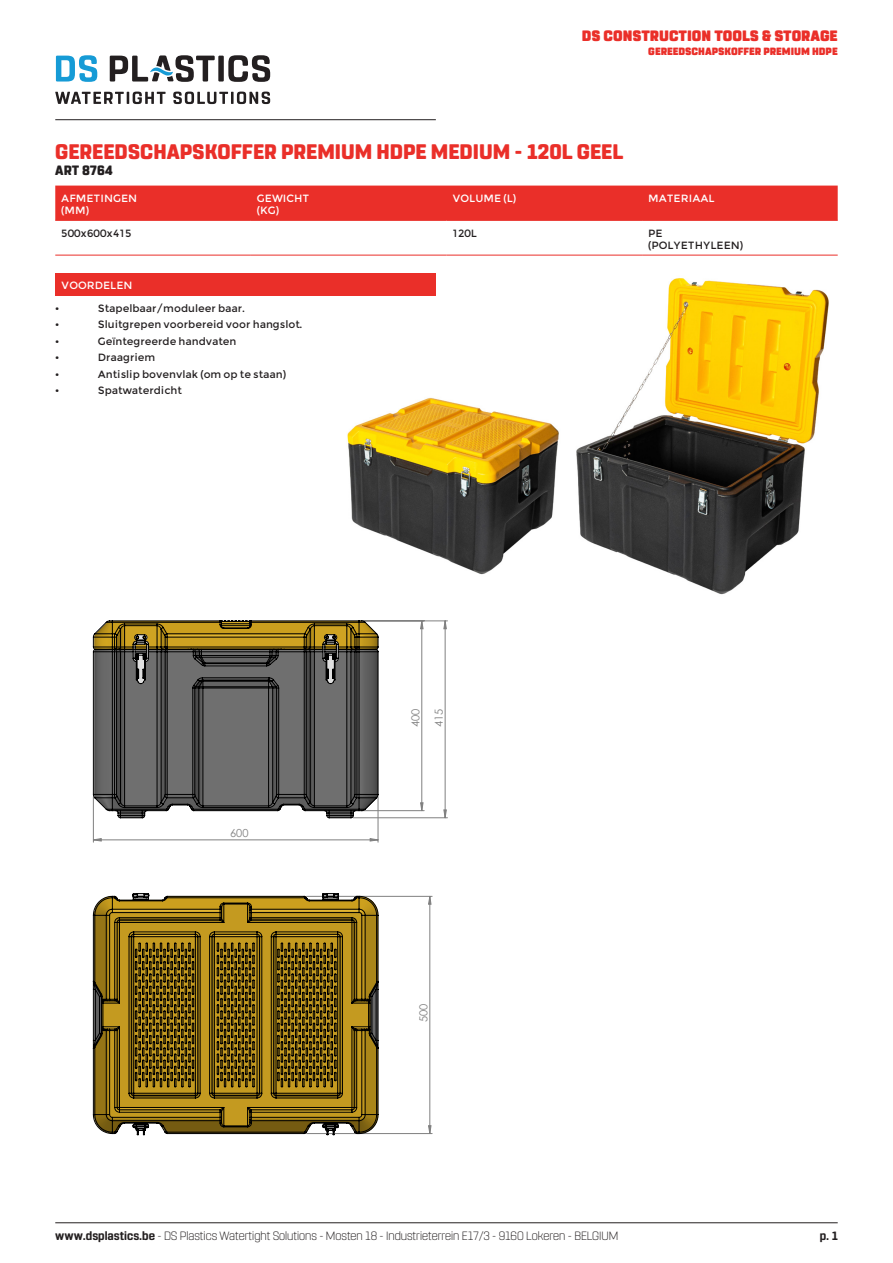
<style>
.page{position:relative;width:893px;height:1263px;background:#fff}
.page>*{position:absolute;margin:0;border:0;box-sizing:border-box;transform-origin:0 0}
.grote_titel{font:800 21px "Rohn Rounded";color:#ea2f29}
.t1{font:900 15px "Rohn Rounded";color:#ea2f29}
.t2{font:800 13.5px "Rohn Rounded";color:#231f20}
.t3{font:300 12px "Rohn Rounded";color:#231f20}
.t4{font:700 12px "Rohn Rounded";color:#231f20}
.t5{font:11.1px/23.2px "Century Gothic";color:#808080}
.inhoud_tabel{font:10.5px "Montserrat";color:#231f20}
.inhoud_tabel-2{font:10.5px "Montserrat";color:#fff}
.t6{font:900 10.5px "Rohn Rounded";color:#ea2f29}
.s1{font-weight:700}
</style>
<div class="page">
<hr style="left:55px;top:119px;width:381px;height:1px;background:#231f20">
<svg style="left:56px;top:55px;width:41px;height:27px"></svg>
<svg style="left:55px;top:92px;width:215px;height:12px"></svg>
<svg style="left:110px;top:55px;width:160px;height:27px"></svg>
<hr style="left:55px;top:1222px;width:783px;height:1px;background:#231f20">
<img style="left:347px;top:397px;width:202px;height:178px">
<img style="left:549px;top:278px;width:280px;height:317px">
<div style="left:55px;top:273px;width:381px;height:22px;background:#ea2f29"></div>
<div style="left:55px;top:186px;width:783px;height:34px;background:#ea2f29"></div>
<hr style="left:55px;top:220px;width:196px;height:1px;background:#ea2f29">
<hr style="left:251px;top:220px;width:195px;height:1px;background:#ea2f29">
<hr style="left:446px;top:220px;width:196px;height:1px;background:#ea2f29">
<hr style="left:642px;top:220px;width:196px;height:1px;background:#ea2f29">
<hr style="left:55px;top:255px;width:196px;height:1px;background:#ea2f29">
<hr style="left:251px;top:255px;width:195px;height:1px;background:#ea2f29">
<hr style="left:446px;top:255px;width:196px;height:1px;background:#ea2f29">
<hr style="left:642px;top:255px;width:196px;height:1px;background:#ea2f29">
<hr style="left:93px;top:797px;width:1px;height:45px;background:#808080">
<hr style="left:378px;top:797px;width:1px;height:45px;background:#808080">
<hr style="left:307px;top:896px;width:125px;height:1px;background:#808080">
<hr style="left:307px;top:1133px;width:125px;height:1px;background:#808080">
<hr style="left:361px;top:810px;width:63px;height:1px;background:#808080">
<hr style="left:361px;top:621px;width:86px;height:1px;background:#808080">
<hr style="left:353px;top:817px;width:94px;height:1px;background:#808080">
<svg style="left:93px;top:838px;width:285px;height:3px"></svg>
<svg style="left:428px;top:896px;width:3px;height:237px"></svg>
<svg style="left:420px;top:620px;width:27px;height:198px"></svg>
<svg style="left:93px;top:620px;width:286px;height:198px;background:#6a6559"></svg>
<svg style="left:93px;top:893px;width:286px;height:242px;background:#80671c"></svg>
<h2 class="t1" style="left:582px;top:27px;width:257px">DS CONSTRUCTION TOOLS &amp; STORAGE</h2>
<p class="t6" style="left:648px;top:45px;width:191px">GEREEDSCHAPSKOFFER PREMIUM HDPE</p>
<p class="grote_titel" style="left:55px;top:139px;width:569px">GEREEDSCHAPSKOFFER PREMIUM HDPE MEDIUM - 120L GEEL</p>
<p class="t2" style="left:55px;top:162px;width:59px">ART 8764</p>
<p class="inhoud_tabel-2" style="left:61px;top:192px;width:77px">AFMETINGEN</p>
<p class="inhoud_tabel-2" style="left:61px;top:204px;width:29px">(MM)</p>
<p class="inhoud_tabel-2" style="left:257px;top:192px;width:54px">GEWICHT</p>
<p class="inhoud_tabel-2" style="left:257px;top:204px;width:24px">(KG)</p>
<p class="inhoud_tabel-2" style="left:452px;top:192px;width:65px">VOLUME (L)</p>
<p class="inhoud_tabel-2" style="left:648px;top:192px;width:68px">MATERIAAL</p>
<p class="inhoud_tabel" style="left:61px;top:226px;width:72px">500x600x415</p>
<p class="inhoud_tabel" style="left:452px;top:226px;width:26px">120L</p>
<p class="inhoud_tabel" style="left:648px;top:226px;width:16px">PE</p>
<p class="inhoud_tabel" style="left:648px;top:239px;width:97px">(POLYETHYLEEN)</p>
<p class="inhoud_tabel-2" style="left:61px;top:279px;width:73px">VOORDELEN</p>
<p class="inhoud_tabel" style="left:55px;top:301px;width:6px">•</p>
<p class="inhoud_tabel" style="left:98px;top:301px;width:148px">Stapelbaar/moduleer baar.</p>
<p class="inhoud_tabel" style="left:55px;top:318px;width:6px">•</p>
<p class="inhoud_tabel" style="left:98px;top:318px;width:206px">Sluitgrepen voorbereid voor hangslot.</p>
<p class="inhoud_tabel" style="left:55px;top:334px;width:6px">•</p>
<p class="inhoud_tabel" style="left:98px;top:334px;width:140px">Geïntegreerde handvaten</p>
<p class="inhoud_tabel" style="left:55px;top:351px;width:6px">•</p>
<p class="inhoud_tabel" style="left:98px;top:351px;width:59px">Draagriem</p>
<p class="inhoud_tabel" style="left:55px;top:367px;width:6px">•</p>
<p class="inhoud_tabel" style="left:98px;top:367px;width:190px">Antislip bovenvlak (om op te staan)</p>
<p class="inhoud_tabel" style="left:55px;top:384px;width:6px">•</p>
<p class="inhoud_tabel" style="left:98px;top:384px;width:86px">Spatwaterdicht</p>
<p class="t5" style="left:230px;top:821px;width:20px">600</p>
<p class="t5" style="left:404px;top:727px;width:20px;rotate:-90deg">400<br>415</p>
<p class="t5" style="left:412px;top:1022px;width:20px;rotate:-90deg">500</p>
<p class="t3" style="left:55px;top:1229px;width:565px"><span class="s1">www.dsplastics.be</span> - DS Plastics Watertight Solutions - Mosten 18 - Industrieterrein E17/3 - 9160 Lokeren - BELGIUM</p>
<p class="t4" style="left:820px;top:1229px;width:19px">p. 1</p>
</div>
